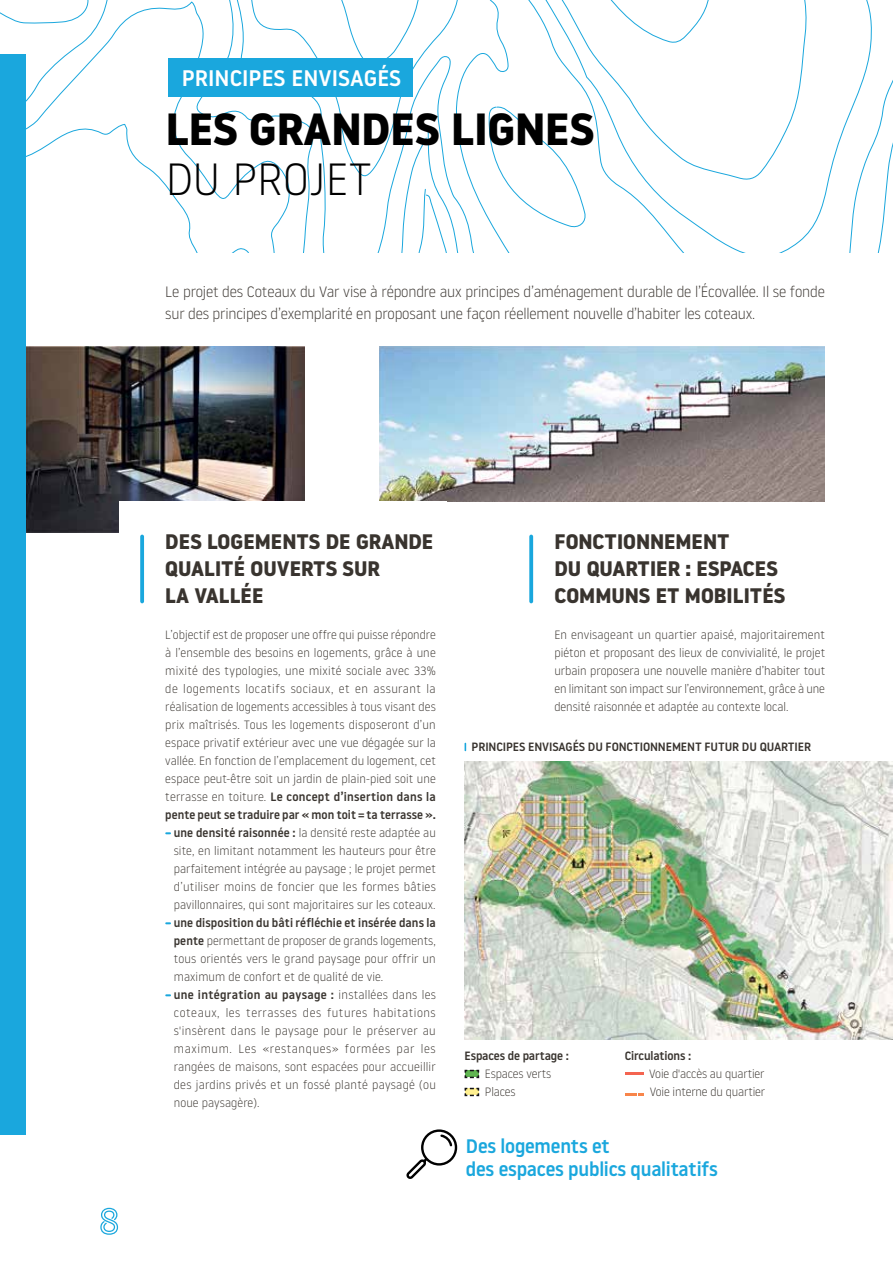
<style>
.page{position:relative;width:893px;height:1263px;background:#fff}
.page>*{position:absolute;margin:0;border:0;box-sizing:border-box;transform-origin:0 0}
.t1{font:700 45px "Noway";color:#000}
.t2{font:300 45px "Noway";color:#000}
.t3{font:500 22.5px "Noway";color:#fff}
.t4{font:700 21px/27px "Noway";color:#39342f}
.t5{font:500 19.5px/23.4px "Noway";letter-spacing:-.01em;color:#1aa7dd}
.t6{font:300 15px/22.5px "Noway";letter-spacing:-.01em;color:#39342f}
.t7{font:300 12px/18px "Noway";letter-spacing:.01em;color:#39342f;text-align:right}
.t8{font:500 12px "Noway";letter-spacing:-.01em;color:#39342f}
.t9{font:300 12px/18px "Noway";letter-spacing:-.01em;color:#39342f}
.s1{font-weight:500}
</style>
<div class="page">
<svg style="left:0;top:0;width:893px;height:253px"></svg>
<svg style="left:100px;top:1208px;width:18px;height:27px"></svg>
<img style="left:26px;top:347px;width:278px;height:186px">
<img style="left:379px;top:347px;width:446px;height:154px">
<div style="left:119px;top:501px;width:327px;height:182px;background:#fff"></div>
<svg style="left:165px;top:832px;width:6px;height:2px"></svg>
<svg style="left:165px;top:922px;width:6px;height:2px"></svg>
<svg style="left:165px;top:994px;width:6px;height:2px"></svg>
<div style="left:168px;top:59px;width:245px;height:38px;background:#1aa7dd"></div>
<svg style="left:140px;top:535px;width:4px;height:68px"></svg>
<svg style="left:529px;top:535px;width:4px;height:68px"></svg>
<div style="left:421px;top:1129px;width:36px;height:36px;border:2px solid #000;border-radius:50%"></div>
<svg style="left:440px;top:1133px;width:14px;height:14px"></svg>
<svg style="left:406px;top:1155px;width:24px;height:24px"></svg>
<img style="left:465px;top:762px;width:428px;height:277px">
<svg style="left:464px;top:1069px;width:16px;height:10px"></svg>
<svg style="left:464px;top:1087px;width:16px;height:10px"></svg>
<hr style="left:625px;top:1072px;width:18px;height:3px;background:#f46450">
<svg style="left:625px;top:1093px;width:19px;height:3px"></svg>
<div style="left:0;top:54px;width:26px;height:1080px;background:#1aa7dd"></div>
<h2 class="t3" style="left:182px;top:63px;width:221px">PRINCIPES ENVISAGÉS</h2>
<h1 class="t1" style="left:165px;top:103px;width:431px">LES GRANDES LIGNES</h1>
<h1 class="t2" style="left:165px;top:148px;width:208px">DU PROJET</h1>
<p class="t6" style="left:165px;top:279px;width:661px">Le projet des Coteaux du Var vise à répondre aux principes d’aménagement durable de l’Écovallée. Il se fonde sur des principes d’exemplarité en proposant une façon réellement nouvelle d’habiter les coteaux.</p>
<h3 class="t4" style="left:165px;top:528px;width:270px">DES LOGEMENTS DE GRANDE<br>QUALITÉ OUVERTS SUR<br>LA VALLÉE</h3>
<p class="t7" style="left:165px;top:625px;width:272px">L’objectif est de proposer une offre qui puisse répondre à l’ensemble des besoins en logements, grâce à une mixité des typologies, une mixité sociale avec 33% de logements locatifs sociaux, et en assurant la réalisation de logements accessibles à tous visant des prix maîtrisés. Tous les logements disposeront d’un espace privatif extérieur avec une vue dégagée sur la vallée. En fonction de l’emplacement du logement, cet espace peut-être soit un jardin de plain-pied soit une terrasse en toiture. <span class="s1">Le concept d’insertion dans la pente peut se traduire par « mon toit = ta terrasse ». une densité raisonnée :</span> la densité reste adaptée au site, en limitant notamment les hauteurs pour être parfaitement intégrée au paysage ; le projet permet d’utiliser moins de foncier que les formes bâties pavillonnaires, qui sont majoritaires sur les coteaux.</p>
<p class="t7" style="left:174px;top:913px;width:264px;text-align:left"><span class="s1">une disposition du bâti réfléchie et insérée dans la pente</span> permettant de proposer de grands logements, tous orientés vers le grand paysage pour offrir un maximum de confort et de qualité de vie.<br><span class="s1">une intégration au paysage :</span> installées dans les coteaux, les terrasses des futures habitations s'insèrent dans le paysage pour le préserver au maximum. Les «restanques» formées par les rangées de maisons, sont espacées pour accueillir des jardins privés et un fossé planté paysagé (ou noue paysagère).</p>
<h3 class="t4" style="left:554px;top:528px;width:232px">FONCTIONNEMENT<br>DU QUARTIER : ESPACES<br>COMMUNS ET MOBILITÉS</h3>
<p class="t7" style="left:554px;top:625px;width:272px;text-align:justify">En envisageant un quartier apaisé, majoritairement piéton et proposant des lieux de convivialité, le projet urbain proposera une nouvelle manière d’habiter tout en limitant son impact sur l’environnement, grâce à une densité raisonnée et adaptée au contexte local.</p>
<p class="t8" style="left:472px;top:739px;width:341px">PRINCIPES ENVISAGÉS DU FONCTIONNEMENT FUTUR DU QUARTIER</p>
<p class="t8" style="left:465px;top:1048px;width:106px">Espaces de partage :</p>
<p class="t9" style="left:485px;top:1064px;width:68px">Espaces verts<br>Places</p>
<p class="t8" style="left:625px;top:1048px;width:68px">Circulations :</p>
<p class="t9" style="left:649px;top:1064px;width:117px">Voie d'accès au quartier<br>Voie interne du quartier</p>
<h3 class="t5" style="left:466px;top:1134px;width:253px">Des logements et<br>des espaces publics qualitatifs</h3>
</div>
